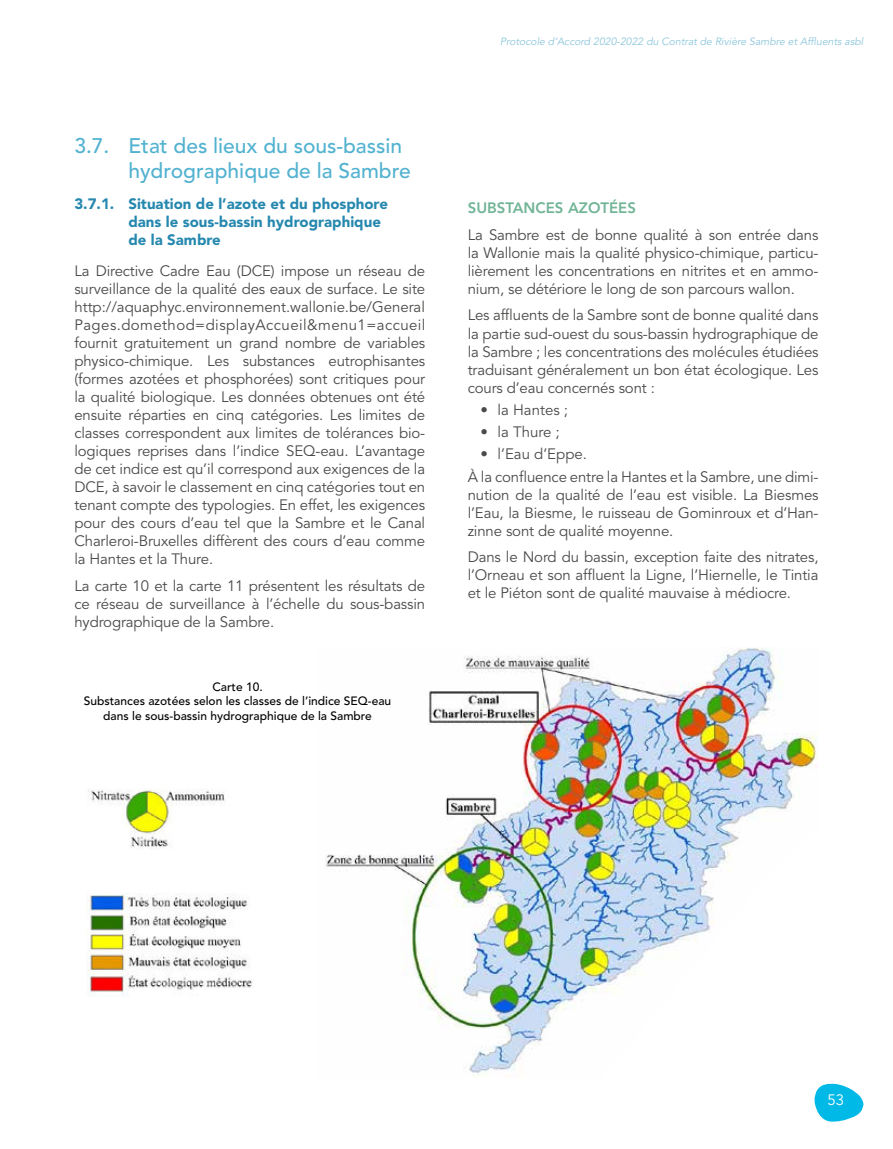
<style>
.page{position:relative;width:893px;height:1149px;background:#fff}
.page>*{position:absolute;margin:0;border:0;box-sizing:border-box;transform-origin:0 0}
.t1{font:500 21px/25.2px "Avenir LT Std";color:#52b2d0}
.t2{font:15px/18px "Avenir";letter-spacing:-.01em;color:#4a4a49;text-align:justify}
.t3{font:900 15px/18px "Avenir";color:#2688af}
.t4{font:800 15px "Avenir";color:#71b496}
.t5{font:15px "Avenir";color:#fff}
.t6{font:500 12px/14.4px "Avenir LT Std";color:#000;text-align:center}
.t7{font:italic 10.5px "Avenir";color:#8cc6dc}
</style>
<div class="page">
<svg style="left:814px;top:1083px;width:49px;height:38px"></svg>
<img style="left:326px;top:647px;width:492px;height:430px">
<img style="left:86px;top:789px;width:167px;height:206px">
<h1 class="t1" style="left:128px;top:135px;width:284px;text-indent:-54px">3.7. Etat des lieux du sous-bassin hydrographique de la Sambre</h1>
<p class="t3" style="left:128px;top:196px;width:261px;text-indent:-54px">3.7.1. Situation de l’azote et du phosphore dans le sous-bassin hydrographique de la Sambre</p>
<p class="t2" style="left:74px;top:263px;width:353px">La Directive Cadre Eau (DCE) impose un réseau de surveillance de la qualité des eaux de surface. Le site http://aquaphyc.environnement.wallonie.be/ General Pages.domethod=displayAccueil&amp;menu1=accueil fournit gratuitement un grand nombre de variables physico-chimique. Les substances eutrophisantes (formes azotées et phosphorées) sont critiques pour la qualité biologique. Les données obtenues ont été ensuite réparties en cinq catégories. Les limites de classes correspondent aux limites de tolérances bio&shy;logiques reprises dans l’indice SEQ-eau. L’avantage de cet indice est qu’il correspond aux exigences de la DCE, à savoir le classement en cinq catégories tout en tenant compte des typologies. En effet, les exigences pour des cours d’eau tel que la Sambre et le Canal Charleroi-Bruxelles diffèrent des cours d’eau comme la Hantes et la Thure.</p>
<p class="t2" style="left:74px;top:578px;width:352px">La carte 10 et la carte 11 présentent les résultats de ce réseau de surveillance à l’échelle du sous-bassin hydrographique de la Sambre.</p>
<p class="t6" style="left:84px;top:680px;width:309px">Carte 10.<br>Substances azotées selon les classes de l’indice SEQ-eau dans le sous-bassin hydrographique de la Sambre</p>
<p class="t7" style="left:500px;top:35px;width:365px">Protocole d’Accord 2020-2022 du Contrat de Rivière Sambre et Affluents asbl</p>
<p class="t4" style="left:468px;top:202px;width:170px">SUBSTANCES AZOTÉES</p>
<p class="t2" style="left:468px;top:227px;width:352px">La Sambre est de bonne qualité à son entrée dans la Wallonie mais la qualité physico-chimique, particu&shy;lièrement les concentrations en nitrites et en ammo&shy;nium, se détériore le long de son parcours wallon.</p>
<p class="t2" style="left:468px;top:308px;width:352px">Les affluents de la Sambre sont de bonne qualité dans la partie sud-ouest du sous-bassin hydrographique de la Sambre ; les concentrations des molécules étudiées traduisant généralement un bon état écologique. Les cours d’eau concernés sont :</p>
<p class="t2" style="left:480px;top:402px;width:89px">• la Hantes ;</p>
<p class="t2" style="left:480px;top:424px;width:81px">• la Thure ;</p>
<p class="t2" style="left:468px;top:444px;width:352px;line-height:22.2px;text-indent:13px">• l’Eau d’Eppe.<br>À la confluence entre la Hantes et la Sambre, une dimi-</p>
<p class="t2" style="left:468px;top:487px;width:352px">nution de la qualité de l’eau est visible. La Biesmes l’Eau, la Biesme, le ruisseau de Gominroux et d’Han&shy;zinne sont de qualité moyenne.</p>
<p class="t2" style="left:468px;top:549px;width:352px">Dans le Nord du bassin, exception faite des nitrates, l’Orneau et son affluent la Ligne, l’Hiernelle, le Tintia et le Piéton sont de qualité mauvaise à médiocre.</p>
<p class="t5" style="left:828px;top:1092px;width:18px">53</p>
</div>
